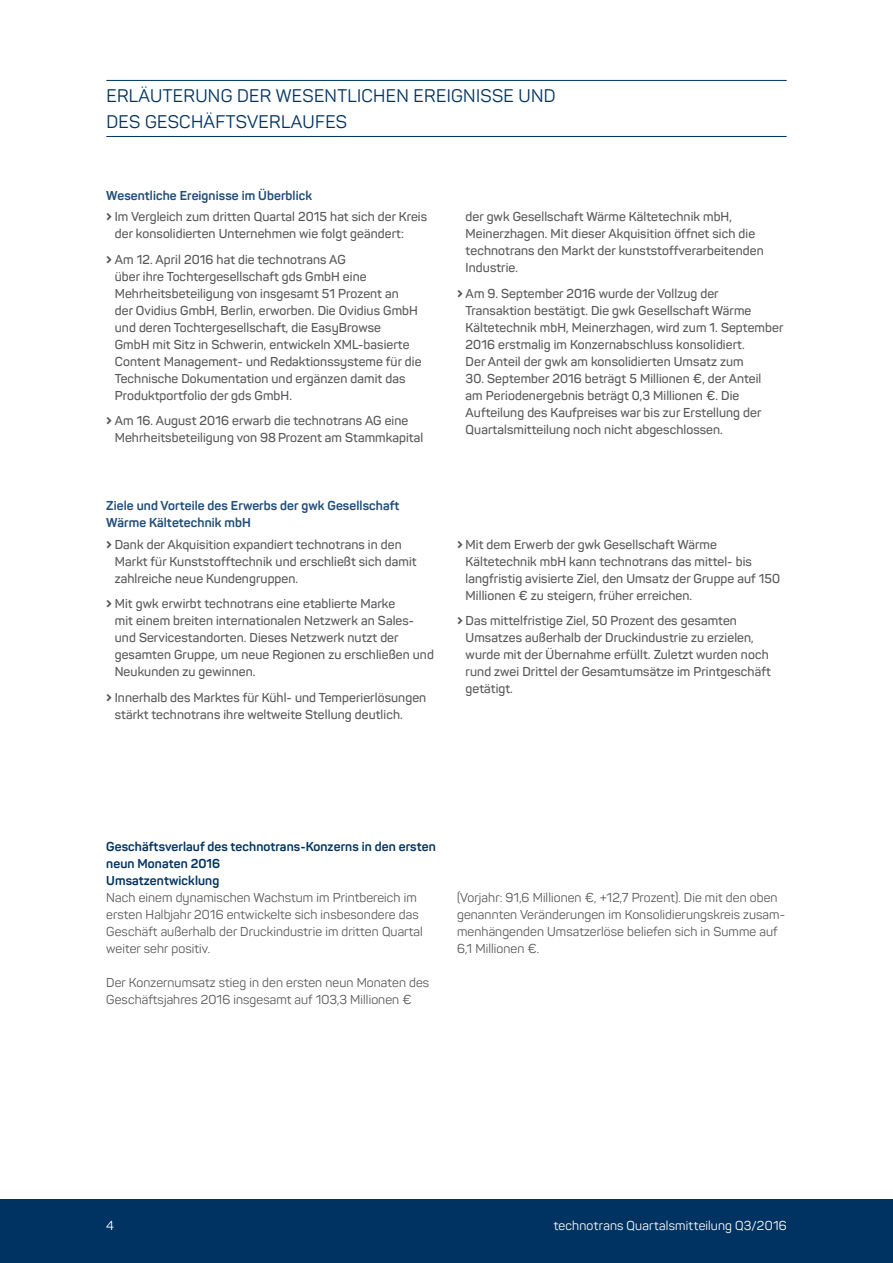
<style>
.page{position:relative;width:893px;height:1263px;background:#fff}
.page>*{position:absolute;margin:0;border:0;box-sizing:border-box;transform-origin:0 0}
.t1{font:18px/25.5px "Panton";letter-spacing:.015em;color:#003361}
.t2{font:600 12.75px/17px "Panton";letter-spacing:.005em;color:#57585a}
.t3{font:12.75px/17px "Panton";letter-spacing:.005em;color:#57585a}
.t4{font:700 12.75px/17px "Panton";letter-spacing:.005em;color:#003361}
.t5{font:700 12.75px/17px "Panton";letter-spacing:.005em;color:#204c77}
.t6{font:12.75px "Panton";letter-spacing:.015em;color:#fff}
.s1{font-weight:700;color:#204c77}
.s2{font-weight:700;font-size:16.5px}
</style>
<div class="page">
<div style="left:0;top:1199px;width:893px;height:64px;background:#003361"></div>
<hr style="left:106px;top:80px;width:681px;height:1px;background:#003361">
<hr style="left:106px;top:136px;width:681px;height:1px;background:#003361">
<h1 class="t1" style="left:106px;top:83px;width:451px">ERLÄUTERUNG DER WESENTLICHEN EREIGNISSE UND<br>DES GESCHÄFTSVERLAUFES</h1>
<p class="t2" style="left:106px;top:185px;width:322px;line-height:21.3px"><span class="s1">Wesentliche Ereignisse im Überblick<br></span><span class="s2">›</span> Im Vergleich zum dritten Quartal 2015 hat sich der Kreis</p>
<p class="t2" style="left:106px;top:221px;width:299px;line-height:25.5px;text-indent:9px">der konsolidierten Unternehmen wie folgt geändert: <span class="s2">›</span> Am 12. April 2016 hat die technotrans AG</p>
<p class="t2" style="left:115px;top:268px;width:308px">über ihre Tochtergesellschaft gds GmbH eine Mehrheitsbeteiligung von insgesamt 51 Prozent an<br>der Ovidius GmbH, Berlin, erworben. Die Ovidius GmbH und deren Tochtergesellschaft, die EasyBrowse<br>GmbH mit Sitz in Schwerin, entwickeln XML-basierte Content Management- und Redaktionssysteme für die Technische Dokumentation und ergänzen damit das Produktportfolio der gds GmbH.</p>
<p class="t2" style="left:115px;top:412px;width:310px;text-indent:-9px"><span class="s2">›</span> Am 16. August 2016 erwarb die technotrans AG eine<br>Mehrheitsbeteiligung von 98Prozent am Stammkapital</p>
<p class="t5" style="left:106px;top:497px;width:295px">Ziele und Vorteile des Erwerbs der gwk Gesellschaft<br>Wärme Kältetechnik mbH</p>
<p class="t2" style="left:115px;top:536px;width:303px;text-indent:-9px"><span class="s2">›</span> Dank der Akquisition expandiert technotrans in den<br>Markt für Kunststofftechnik und erschließt sich damit zahlreiche neue Kundengruppen.</p>
<p class="t2" style="left:115px;top:595px;width:321px;text-indent:-9px"><span class="s2">›</span> Mit gwk erwirbt technotrans eine etablierte Marke<br>mit einem breiten internationalen Netzwerk an Sales&shy;und Servicestandorten. Dieses Netzwerk nutzt der gesamten Gruppe, um neue Regionen zu erschließen und Neukunden zu gewinnen.</p>
<p class="t2" style="left:115px;top:689px;width:313px;text-indent:-9px"><span class="s2">›</span> Innerhalb des Marktes für Kühl- und Temperierlösungen stärkt technotrans ihre weltweite Stellung deutlich.</p>
<p class="t2" style="left:466px;top:208px;width:300px">der gwk Gesellschaft Wärme Kältetechnik mbH, Meinerzhagen. Mit dieser Akquisition öffnet sich die technotrans den Markt der kunststoffverarbeitenden Industrie.</p>
<p class="t2" style="left:466px;top:285px;width:319px;text-indent:-9px"><span class="s2">›</span> Am 9. September 2016 wurde der Vollzug der Transaktion bestätigt. Die gwk Gesellschaft Wärme Kältetechnik mbH, Meinerzhagen, wird zum 1. September 2016 erstmalig im Konzernabschluss konsolidiert.<br>Der Anteil der gwk am konsolidierten Umsatz zum</p>
<p class="t2" style="left:466px;top:370px;width:297px">30. September 2016 beträgt 5 Millionen €, der Anteil am Periodenergebnis beträgt 0,3 Millionen €. Die Aufteilung des Kaufpreises war bis zur Erstellung der Quartalsmitteilung noch nicht abgeschlossen.</p>
<p class="t2" style="left:466px;top:536px;width:316px;text-indent:-9px"><span class="s2">›</span> Mit dem Erwerb der gwk Gesellschaft Wärme Kältetechnik mbH kann technotrans das mittel- bis langfristig avisierte Ziel, den Umsatz der Gruppe auf 150<br>Millionen € zu steigern, früher erreichen.</p>
<p class="t2" style="left:466px;top:612px;width:307px;text-indent:-9px"><span class="s2">›</span> Das mittelfristige Ziel, 50 Prozent des gesamten Umsatzes außerhalb der Druckindustrie zu erzielen, wurde mit der Übernahme erfüllt. Zuletzt wurden noch rund zwei Drittel der Gesamtumsätze im Printgeschäft getätigt.</p>
<p class="t4" style="left:106px;top:837px;width:331px">Geschäftsverlauf des technotrans-Konzerns in den ersten neun Monaten 2016<br>Umsatzentwicklung</p>
<p class="t3" style="left:106px;top:889px;width:318px">Nach einem dynamischen Wachstum im Printbereich im ersten Halbjahr 2016 entwickelte sich insbesondere das Geschäft außerhalb der Druckindustrie im dritten Quartal weiter sehr positiv.</p>
<p class="t3" style="left:106px;top:974px;width:324px">Der Konzernumsatz stieg in den ersten neun Monaten des<br>Geschäftsjahres 2016 insgesamt auf 103,3 Millionen €</p>
<p class="t3" style="left:457px;top:889px;width:329px">(Vorjahr: 91,6 Millionen €, +12,7 Prozent). Die mit den oben genannten Veränderungen im Konsolidierungskreis zusam&shy;menhängenden Umsatzerlöse beliefen sich in Summe auf 6,1 Millionen €.</p>
<p class="t6" style="left:106px;top:1217px;width:9px">4</p>
<p class="t6" style="left:554px;top:1217px;width:234px">technotrans Quartalsmitteilung Q3/2016</p>
</div>
